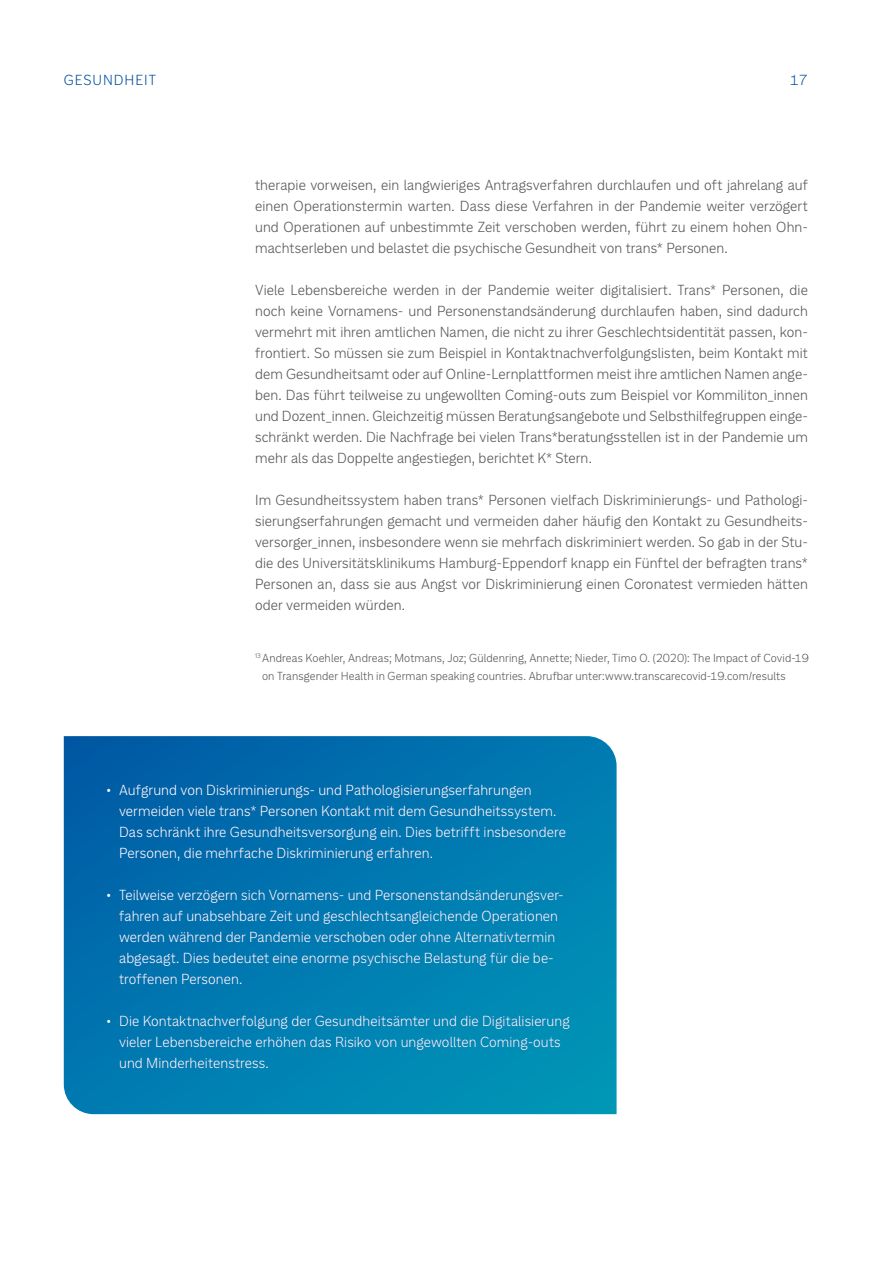
<style>
.page{position:relative;width:893px;height:1263px;background:#fff}
.page>*{position:absolute;margin:0;border:0;box-sizing:border-box;transform-origin:0 0}
.t1{font:300 15px/21px "Americane";letter-spacing:.005em;color:#575756;text-align:justify}
.t2{font:300 15px/21px "Americane";letter-spacing:.005em;color:#fff}
.t3{font:300 15px "Americane";letter-spacing:.065em;color:#004f9f}
.t4{font:300 12px/18px "Americane";letter-spacing:.01em;color:#575756}
</style>
<div class="page">
<svg style="left:64px;top:736px;width:553px;height:378px;background:#0079b0"></svg>
<p class="t3" style="left:64px;top:71px;width:94px">GESUNDHEIT</p>
<p class="t3" style="left:790px;top:71px;width:19px">17</p>
<p class="t1" style="left:255px;top:174px;width:554px">therapie vorweisen, ein langwieriges Antragsverfahren durchlaufen und oft jahrelang auf einen Operationstermin warten. Dass diese Verfahren in der Pandemie weiter verzögert und Operationen auf unbestimmte Zeit verschoben werden, führt zu einem hohen Ohn&shy;machtserleben und belastet die psychische Gesundheit von trans* Personen.</p>
<p class="t1" style="left:255px;top:279px;width:554px">Viele Lebensbereiche werden in der Pandemie weiter digitalisiert. Trans* Personen, die noch keine Vornamens- und Personenstandsänderung durchlaufen haben, sind dadurch vermehrt mit ihren amtlichen Namen, die nicht zu ihrer Geschlechtsidentität passen, kon&shy;frontiert. So müssen sie zum Beispiel in Kontaktnachverfolgungslisten, beim Kontakt mit dem Gesundheitsamt oder auf Online-Lernplattformen meist ihre amtlichen Namen ange&shy;ben. Das führt teilweise zu ungewollten Coming-outs zum Beispiel vor Kommiliton_innen und Dozent_innen. Gleichzeitig müssen Beratungsangebote und Selbsthilfegruppen einge&shy;schränkt werden. Die Nachfrage bei vielen Trans*beratungsstellen ist in der Pandemie um mehr als das Doppelte angestiegen, berichtet K* Stern.</p>
<p class="t1" style="left:255px;top:489px;width:554px">Im Gesundheitssystem haben trans* Personen vielfach Diskriminierungs- und Pathologi&shy;sierungserfahrungen gemacht und vermeiden daher häufig den Kontakt zu Gesundheits&shy;versorger_innen, insbesondere wenn sie mehrfach diskriminiert werden. So gab in der Stu&shy;die des Universitätsklinikums Hamburg-Eppendorf knapp ein Fünftel der befragten trans* Personen an, dass sie aus Angst vor Diskriminierung einen Coronatest vermieden hätten oder vermeiden würden.</p>
<p class="t4" style="left:262px;top:649px;width:548px;text-indent:-7px"><sup>13</sup> Andreas Koehler, Andreas; Motmans, Joz; Güldenring, Annette; Nieder, Timo O. (2020): The Impact of Covid-19 on Transgender Health in German speaking countries. Abrufbar unter:www.transcarecovid-19.com/results</p>
<p class="t2" style="left:119px;top:779px;width:448px;text-indent:-13px">• Aufgrund von Diskriminierungs- und Pathologisierungserfahrungen vermeiden viele trans* Personen Kontakt mit dem Gesundheitssystem.<br>Das schränkt ihre Gesundheitsversorgung ein. Dies betrifft insbesondere Personen, die mehrfache Diskriminierung erfahren.</p>
<p class="t2" style="left:106px;top:884px;width:459px">• Teilweise verzögern sich Vornamens- und Personenstandsänderungsver-</p>
<p class="t2" style="left:119px;top:905px;width:440px">fahren auf unabsehbare Zeit und geschlechtsangleichende Operationen werden während der Pandemie verschoben oder ohne Alternativtermin</p>
<p class="t2" style="left:119px;top:968px;width:125px">troffenen Personen.</p>
<p class="t2" style="left:119px;top:1010px;width:452px;text-indent:-13px">• Die Kontaktnachverfolgung der Gesundheitsämter und die Digitalisierung vieler Lebensbereiche erhöhen das Risiko von ungewollten Coming-outs und Minderheitenstress.</p>
<p class="t2" style="left:119px;top:947px;width:436px">abgesagt. Dies bedeutet eine enorme psychische Belastung für die be-</p>
</div>
